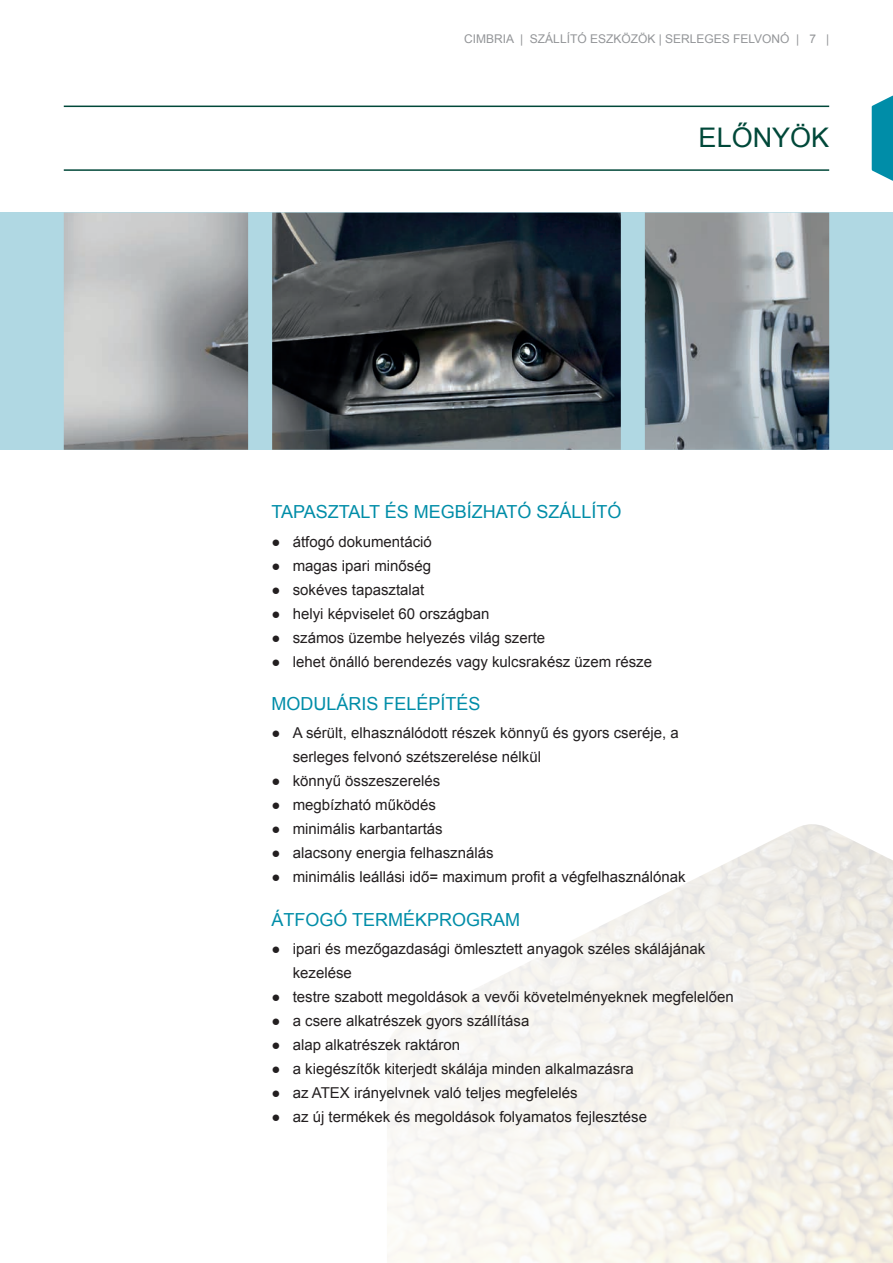
<style>
.page{position:relative;width:893px;height:1263px;background:#fff}
.page>*{position:absolute;margin:0;border:0;box-sizing:border-box;transform-origin:0 0}
.ARIAL_CB_Head_20_20{font:27px "Arial";color:#004839}
.ARIAL_CB_Head_13_13{font:18px "Arial";color:#008da8}
.ARIAL_CB_Bullits_sto{font:15px/24px "Arial";color:#231f20}
.t1{font:12px "Arial";color:#939598}
</style>
<div class="page">
<svg style="left:387px;top:1050px;width:506px;height:213px;fill:#f7f4ee"></svg>
<hr style="left:64px;top:106px;width:765px;height:1px;background:#004839">
<svg style="left:872px;top:96px;width:21px;height:85px;background:#1e9ab2"></svg>
<hr style="left:64px;top:169px;width:765px;height:2px;background:#004839">
<div style="left:0;top:213px;width:893px;height:237px;background:#b0d8e3"></div>
<img style="left:64px;top:213px;width:765px;height:237px">
<p class="t1" style="left:464px;top:30px;width:367px">CIMBRIA | SZÁLLÍTÓ ESZKÖZÖK | SERLEGES FELVONÓ | 7 |</p>
<p class="ARIAL_CB_Head_20_20" style="left:699px;top:120px;width:132px">ELŐNYÖK</p>
<p class="ARIAL_CB_Head_13_13" style="left:271px;top:500px;width:352px">TAPASZTALT ÉS MEGBÍZHATÓ SZÁLLÍTÓ</p>
<p class="ARIAL_CB_Bullits_sto" style="left:271px;top:529px;width:162px">● átfogó dokumentáció</p>
<p class="ARIAL_CB_Bullits_sto" style="left:271px;top:553px;width:161px">● magas ipari minőség</p>
<p class="ARIAL_CB_Bullits_sto" style="left:271px;top:577px;width:154px">● sokéves tapasztalat</p>
<p class="ARIAL_CB_Bullits_sto" style="left:271px;top:601px;width:220px">● helyi képviselet 60 országban</p>
<p class="ARIAL_CB_Bullits_sto" style="left:271px;top:625px;width:275px">● számos üzembe helyezés világ szerte</p>
<p class="ARIAL_CB_Bullits_sto" style="left:271px;top:649px;width:382px">● lehet önálló berendezés vagy kulcsrakész üzem része</p>
<p class="ARIAL_CB_Head_13_13" style="left:271px;top:692px;width:211px">MODULÁRIS FELÉPÍTÉS</p>
<p class="ARIAL_CB_Bullits_sto" style="left:293px;top:721px;width:388px;text-indent:-21px">● A sérült, elhasználódott részek könnyű és gyors cseréje, a serleges felvonó szétszerelése nélkül</p>
<p class="ARIAL_CB_Bullits_sto" style="left:271px;top:769px;width:170px">● könnyű összeszerelés</p>
<p class="ARIAL_CB_Bullits_sto" style="left:271px;top:793px;width:166px">● megbízható működés</p>
<p class="ARIAL_CB_Bullits_sto" style="left:271px;top:817px;width:173px">● minimális karbantartás</p>
<p class="ARIAL_CB_Bullits_sto" style="left:271px;top:841px;width:224px">● alacsony energia felhasználás</p>
<p class="ARIAL_CB_Bullits_sto" style="left:271px;top:865px;width:416px">● minimális leállási idő= maximum profit a végfelhasználónak</p>
<p class="ARIAL_CB_Head_13_13" style="left:271px;top:908px;width:250px">ÁTFOGÓ TERMÉKPROGRAM</p>
<p class="ARIAL_CB_Bullits_sto" style="left:293px;top:937px;width:414px;text-indent:-21px">● ipari és mezőgazdasági ömlesztett anyagok széles skálájának kezelése</p>
<p class="ARIAL_CB_Bullits_sto" style="left:271px;top:985px;width:464px">● testre szabott megoldások a vevői követelményeknek megfelelően</p>
<p class="ARIAL_CB_Bullits_sto" style="left:271px;top:1009px;width:259px">● a csere alkatrészek gyors szállítása</p>
<p class="ARIAL_CB_Bullits_sto" style="left:271px;top:1033px;width:190px">● alap alkatrészek raktáron</p>
<p class="ARIAL_CB_Bullits_sto" style="left:271px;top:1057px;width:364px">● a kiegészítők kiterjedt skálája minden alkalmazásra</p>
<p class="ARIAL_CB_Bullits_sto" style="left:271px;top:1081px;width:308px">● az ATEX irányelvnek való teljes megfelelés</p>
<p class="ARIAL_CB_Bullits_sto" style="left:271px;top:1105px;width:377px">● az új termékek és megoldások folyamatos fejlesztése</p>
</div>
